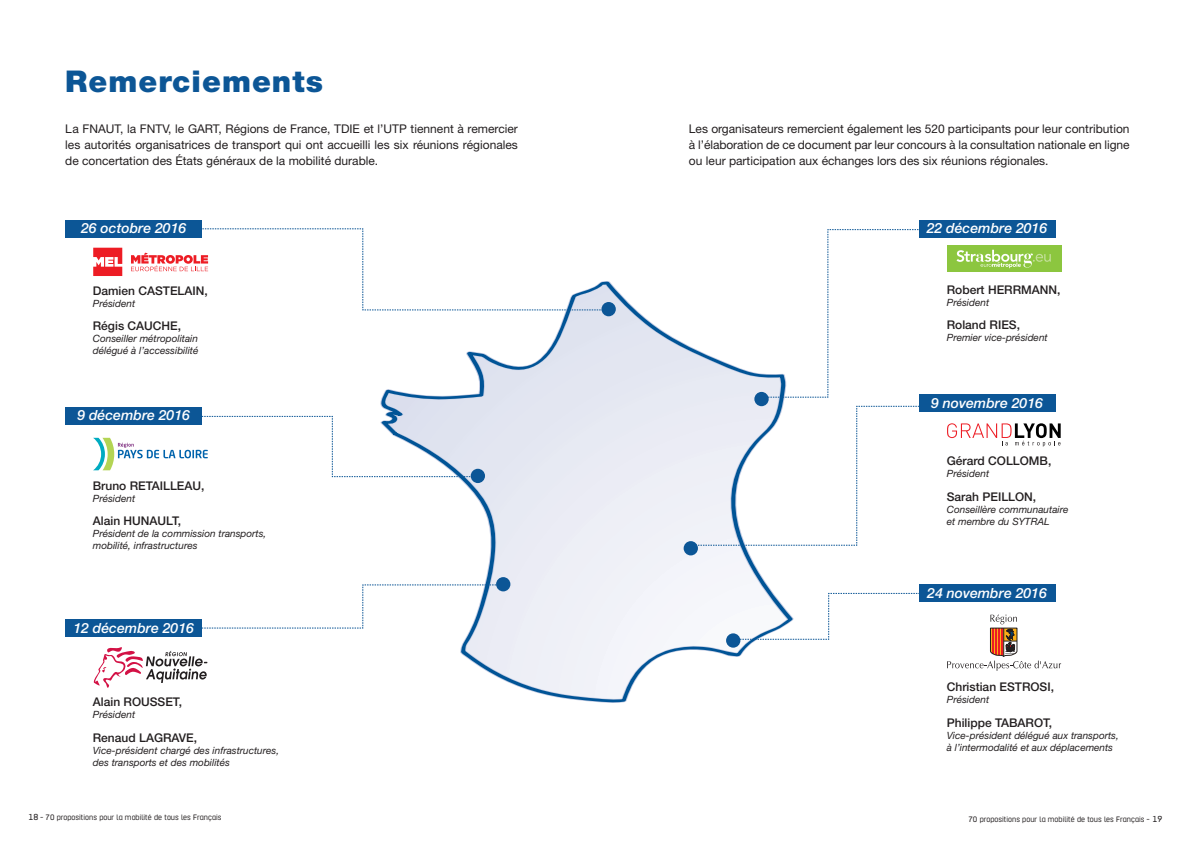
<style>
.page{position:relative;width:1191px;height:842px;background:#fff}
.page>*{position:absolute;margin:0;border:0;box-sizing:border-box;transform-origin:0 0}
.t1{font:900 30px "Helvetica Neue LT Std";letter-spacing:.035em;color:#0c5696}
.t2{font:italic 500 14px "Helvetica Neue LT Std";color:#fff}
.t3{font:12px/16px "Helvetica Neue LT Std";color:#231f20;text-align:justify}
.t4{font:500 12px "Helvetica Neue LT Std";color:#231f20}
.t5{font:italic 10px/12px "Helvetica Neue LT Std";color:#231f20}
.t6{font:9px "Hurufo&Numero";color:#231f20}
.s1{font-size:10px}
</style>
<div class="page">
<svg style="left:380px;top:281px;width:405px;height:422px"></svg>
<svg style="left:947px;top:614px;width:114px;height:57px"></svg>
<svg style="left:94px;top:647px;width:113px;height:41px"></svg>
<div style="left:947px;top:245px;width:114px;height:27px;background:#8cc63f"></div>
<svg style="left:956px;top:250px;width:94px;height:18px"></svg>
<svg style="left:93px;top:248px;width:29px;height:28px"></svg>
<svg style="left:947px;top:423px;width:113px;height:24px"></svg>
<div style="left:601px;top:302px;width:15px;height:14px;background:#0c5696;border-radius:50%"></div>
<div style="left:754px;top:392px;width:14px;height:14px;background:#0c5696;border-radius:50%"></div>
<div style="left:496px;top:577px;width:14px;height:14px;background:#0c5696;border-radius:50%"></div>
<div style="left:683px;top:541px;width:15px;height:14px;background:#0c5696;border-radius:50%"></div>
<div style="left:726px;top:633px;width:14px;height:15px;background:#0c5696;border-radius:50%"></div>
<div style="left:471px;top:469px;width:14px;height:14px;background:#0c5696;border-radius:50%"></div>
<div style="left:918px;top:585px;width:137px;height:17px;background:#0c5696"></div>
<div style="left:918px;top:395px;width:137px;height:17px;background:#0c5696"></div>
<div style="left:918px;top:220px;width:137px;height:17px;background:#0c5696"></div>
<div style="left:65px;top:220px;width:137px;height:17px;background:#0c5696"></div>
<div style="left:65px;top:407px;width:137px;height:17px;background:#0c5696"></div>
<div style="left:65px;top:620px;width:137px;height:17px;background:#0c5696"></div>
<svg style="left:760px;top:229px;width:158px;height:169px"></svg>
<svg style="left:690px;top:406px;width:229px;height:140px"></svg>
<svg style="left:735px;top:593px;width:184px;height:47px"></svg>
<svg style="left:131px;top:228px;width:477px;height:83px"></svg>
<svg style="left:93px;top:416px;width:385px;height:61px"></svg>
<svg style="left:199px;top:584px;width:307px;height:45px"></svg>
<h1 class="t1" style="left:65px;top:71px;width:259px">Remerciements</h1>
<p class="t3" style="left:65px;top:122px;width:454px">La FNAUT, la FNTV, le GART, Régions de France, TDIE et l’UTP tiennent à remercier les autorités organisatrices de transport qui ont accueilli les six réunions régionales de concertation des États généraux de la mobilité durable.</p>
<p class="t3" style="left:689px;top:122px;width:442px">Les organisateurs remercient également les 520 participants pour leur contribution à l’élaboration de ce document par leur concours à la consultation nationale en ligne ou leur participation aux échanges lors des six réunions régionales.</p>
<p class="t2" style="left:81px;top:220px;width:107px">26 octobre 2016</p>
<p class="t2" style="left:926px;top:220px;width:122px">22 décembre 2016</p>
<p class="t4" style="left:93px;top:286px;width:116px">Damien CASTELAIN,</p>
<p class="t5" style="left:93px;top:298px;width:44px">Président</p>
<p class="t4" style="left:93px;top:321px;width:90px">Régis CAUCHE,</p>
<p class="t5" style="left:93px;top:333px;width:107px">Conseiller métropolitain délégué à l’accessibilité</p>
<p class="t2" style="left:77px;top:407px;width:114px">9 décembre 2016</p>
<p class="t4" style="left:93px;top:481px;width:113px">Bruno RETAILLEAU,</p>
<p class="t5" style="left:93px;top:493px;width:44px">Président</p>
<p class="t4" style="left:93px;top:516px;width:90px">Alain HUNAULT,</p>
<p class="t5" style="left:93px;top:529px;width:175px">Président de la commission transports, mobilité, infrastructures</p>
<p class="t2" style="left:73px;top:620px;width:122px">12 décembre 2016</p>
<p class="t4" style="left:93px;top:698px;width:91px">Alain ROUSSET,</p>
<p class="t5" style="left:93px;top:710px;width:44px">Président</p>
<p class="t4" style="left:93px;top:733px;width:106px">Renaud LAGRAVE,</p>
<p class="t5" style="left:93px;top:745px;width:188px">Vice-président chargé des infrastructures, des transports et des mobilités</p>
<p class="t4" style="left:947px;top:285px;width:115px">Robert HERRMANN,</p>
<p class="t5" style="left:947px;top:297px;width:44px">Président</p>
<p class="t4" style="left:947px;top:320px;width:75px">Roland RIES,</p>
<p class="t5" style="left:947px;top:332px;width:102px">Premier vice-président</p>
<p class="t2" style="left:931px;top:395px;width:113px">9 novembre 2016</p>
<p class="t4" style="left:947px;top:457px;width:106px">Gérard COLLOMB,</p>
<p class="t5" style="left:947px;top:469px;width:44px">Président</p>
<p class="t4" style="left:947px;top:492px;width:91px">Sarah PEILLON,</p>
<p class="t5" style="left:947px;top:504px;width:123px">Conseillère communautaire et membre du SYTRAL</p>
<p class="t2" style="left:927px;top:585px;width:121px">24 novembre 2016</p>
<p class="t4" style="left:947px;top:683px;width:109px">Christian ESTROSI,</p>
<p class="t5" style="left:947px;top:695px;width:44px">Président</p>
<p class="t4" style="left:947px;top:718px;width:107px">Philippe TABAROT,</p>
<p class="t5" style="left:947px;top:730px;width:173px">Vice-président délégué aux transports, à l’intermodalité et aux déplacements</p>
<p class="t6" style="left:28px;top:811px;width:195px"><span class="s1">18</span> - 70 propositions pour la mobilité de tous les Français</p>
<p class="t6" style="left:968px;top:813px;width:196px">70 propositions pour la mobilité de tous les Français - <span class="s1">19</span></p>
</div>
